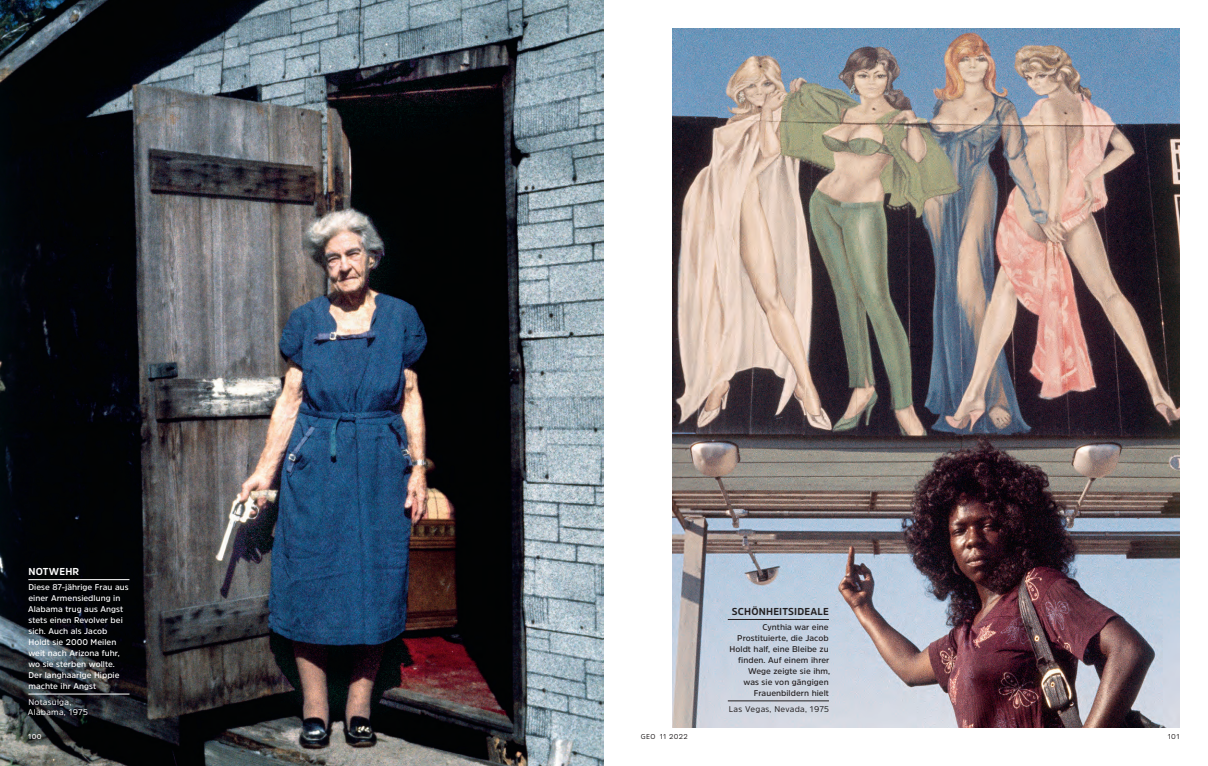
<style>
.page{position:relative;width:1208px;height:766px;background:#fff}
.page>*{position:absolute;margin:0;border:0;box-sizing:border-box;transform-origin:0 0}
.t1{font:700 10px "Amsi Pro";letter-spacing:.02em;color:#231f20}
.t2{font:700 10px "Amsi Pro";letter-spacing:.02em;color:#fff}
.t3{font:600 8.3px/11px "Amsi Pro";letter-spacing:.005em;color:#fff}
.t4{font:600 8.3px/11px "Amsi Pro";letter-spacing:.005em;color:#231f20;text-align:right}
.t5{font:8.3px/10px "Amsi Pro";letter-spacing:.03em;color:#fff}
.t6{font:8.3px "Amsi Pro";letter-spacing:.03em;color:#231f20}
.t7{font:7px "Amsi Pro";letter-spacing:.045em;color:#231f20}
.t8{font:600 7px "Amsi Pro";color:#fff}
</style>
<div class="page">
<img style="left:0;top:0;width:604px;height:765px">
<hr style="left:28px;top:579px;width:101px;height:1px;background:#fff">
<hr style="left:28px;top:693px;width:101px;height:1px;background:#fff">
<hr style="left:604px;top:0;width:1px;height:765px;background:#a8a9ad">
<img style="left:672px;top:28px;width:507px;height:699px">
<hr style="left:728px;top:619px;width:101px;height:1px;background:#231f20">
<hr style="left:728px;top:700px;width:101px;height:1px;background:#231f20">
<p class="t2" style="left:28px;top:565px;width:52px">NOTWEHR</p>
<p class="t3" style="left:28px;top:581px;width:102px">Diese 87-jährige Frau aus einer Armensiedlung in<br>Alabama trug aus Angst stets einen Revolver bei sich. Auch als Jacob<br>Holdt sie 2000 Meilen weit nach Arizona fuhr, wo sie sterben wollte.<br>Der langhaarige Hippie machte ihr Angst</p>
<p class="t5" style="left:28px;top:697px;width:61px">Notasulga,<br>Alabama, 1975</p>
<p class="t8" style="left:28px;top:731px;width:15px">100</p>
<p class="t1" style="left:732px;top:604px;width:98px">SCHÖNHEITSIDEALE</p>
<p class="t4" style="left:729px;top:621px;width:102px">Cynthia war eine<br>Prostituierte, die Jacob<br>Holdt half, eine Bleibe zu finden. Auf einem ihrer<br>Wege zeigte sie ihm,<br>was sie von gängigen<br>Frauenbildern hielt</p>
<p class="t6" style="left:729px;top:703px;width:102px">Las Vegas, Nevada, 1975</p>
<p class="t7" style="left:641px;top:731px;width:48px">GEO 11 2022</p>
<p class="t7" style="left:1167px;top:731px;width:13px">101</p>
</div>
